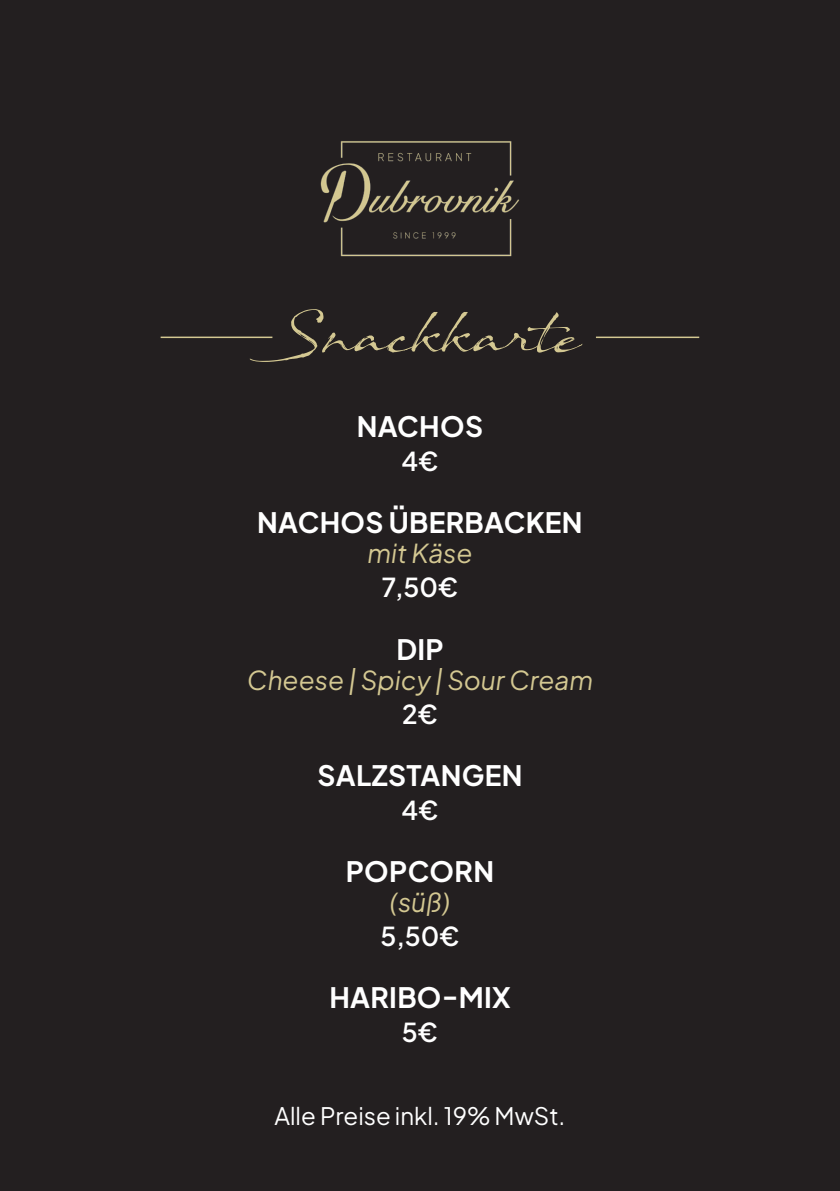
<style>
.page{position:relative;width:840px;height:1191px;background:#fff}
.page>*{position:absolute;margin:0;border:0;box-sizing:border-box;transform-origin:0 0}
.t1{font:54px "Sand Dunes";color:#d4c892}
.t2{font:28px "Plus Jakarta Sans";letter-spacing:.01em;color:#fff}
.t3{font:italic 26px "Plus Jakarta Sans";color:#d4c892}
.t4{font:26px "Plus Jakarta Sans";color:#fff}
.t5{font:24px "Plus Jakarta Sans";color:#fff}
</style>
<div class="page">
<div style="left:0;top:0;width:839px;height:1191px;background:#231f20"></div>
<hr style="left:160px;top:336px;width:112px;height:2px;background:#d4c892">
<hr style="left:595px;top:336px;width:103px;height:2px;background:#d4c892">
<img style="left:320px;top:141px;width:199px;height:116px">
<h1 class="t1" style="left:260px;top:300px;width:321px">Snackkarte</h1>
<p class="t2" style="left:356px;top:408px;width:128px">NACHOS</p>
<p class="t4" style="left:401px;top:444px;width:38px">4€</p>
<p class="t2" style="left:257px;top:504px;width:327px">NACHOS ÜBERBACKEN</p>
<p class="t3" style="left:367px;top:536px;width:107px">mit Käse</p>
<p class="t4" style="left:381px;top:570px;width:78px">7,50€</p>
<p class="t2" style="left:396px;top:630px;width:49px">DIP</p>
<p class="t3" style="left:247px;top:662px;width:347px">Cheese | Spicy | Sour Cream</p>
<p class="t4" style="left:402px;top:696px;width:37px">2€</p>
<p class="t2" style="left:317px;top:756px;width:206px">SALZSTANGEN</p>
<p class="t4" style="left:401px;top:792px;width:38px">4€</p>
<p class="t2" style="left:345px;top:852px;width:150px">POPCORN</p>
<p class="t3" style="left:389px;top:884px;width:62px">(süß)</p>
<p class="t4" style="left:380px;top:918px;width:81px">5,50€</p>
<p class="t2" style="left:329px;top:978px;width:183px">HARIBO-MIX</p>
<p class="t4" style="left:401px;top:1014px;width:38px">5€</p>
<p class="t5" style="left:274px;top:1100px;width:292px">Alle Preise inkl. 19% MwSt.</p>
</div>
